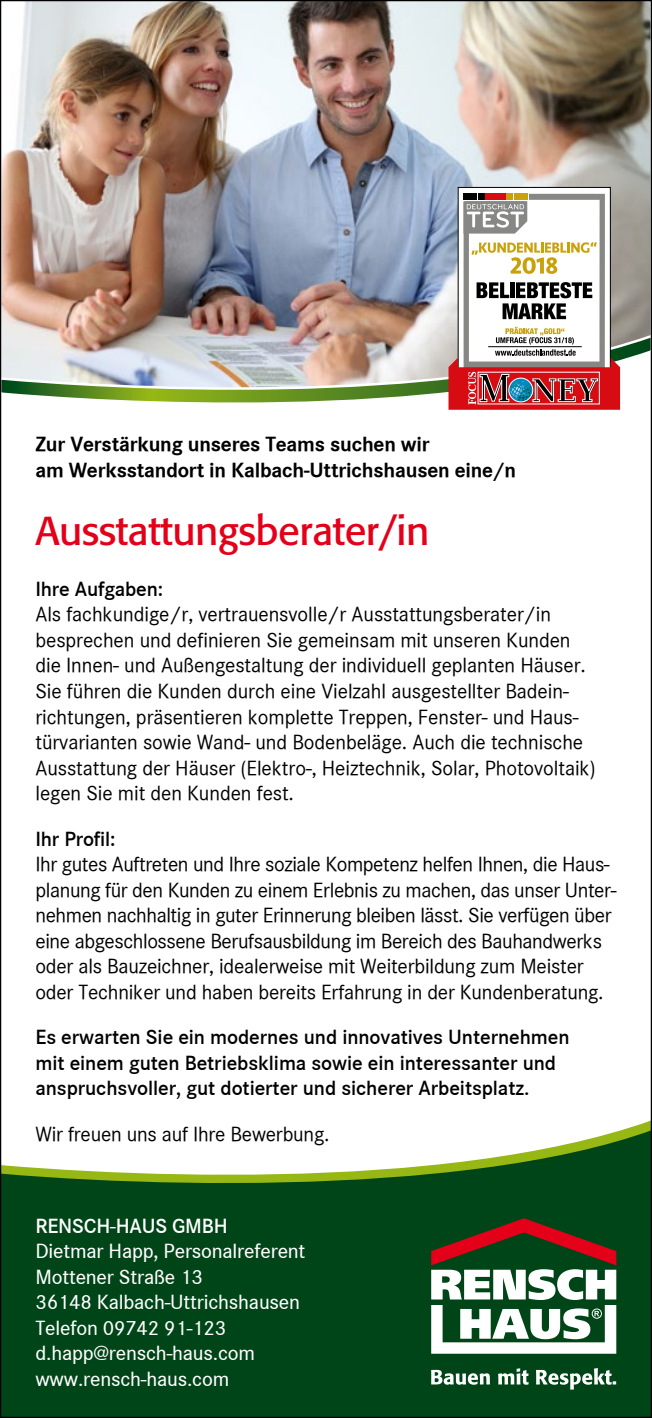
<style>
.page{position:relative;width:652px;height:1418px;background:#fff}
.page>*{position:absolute;margin:0;border:0;box-sizing:border-box;transform-origin:0 0}
.t1{font:40px "Formata";letter-spacing:-.01em;color:#e30018}
.t2{font:21.25px/25.5px "Corporate S Regular";letter-spacing:-.005em;color:#000}
.t3{font:21.25px/25.5px "Corporate S Demi";letter-spacing:-.005em;color:#000}
.t4{font:21.25px/25.5px "Corporate S Medium";letter-spacing:-.01em;color:#fff}
.t5{font:21.25px/25.5px "Corporate S Bold";letter-spacing:-.01em;color:#000}
.t6{font:21.25px "Corporate S Demi";letter-spacing:-.01em;color:#fff}
</style>
<div class="page">
<svg style="left:2px;top:1121px;width:648px;height:294px;fill:#004518"></svg>
<svg style="left:431px;top:1218px;width:185px;height:135px"></svg>
<svg style="left:431px;top:1369px;width:59px;height:15px"></svg>
<svg style="left:498px;top:1368px;width:31px;height:16px"></svg>
<svg style="left:536px;top:1367px;width:80px;height:22px"></svg>
<img style="left:2px;top:2px;width:648px;height:330px">
<img style="left:2px;top:332px;width:648px;height:78px">
<svg style="left:448px;top:187px;width:172px;height:223px"></svg>
<p class="t5" style="left:35px;top:432px;width:482px">Zur Verstärkung unseres Teams suchen wir<br>am Werksstandort in Kalbach-Uttrichshausen eine/n</p>
<h1 class="t1" style="left:35px;top:506px;width:396px">Ausstattungsberater/in</h1>
<p class="t3" style="left:35px;top:576px;width:129px">Ihre Aufgaben:</p>
<p class="t2" style="left:35px;top:602px;width:562px">Als fachkundige/r, vertrauensvolle/r Ausstattungsberater/in besprechen und definieren Sie gemeinsam mit unseren Kunden die Innen- und Außengestaltung der individuell geplanten Häuser.<br>Sie führen die Kunden durch eine Vielzahl ausgestellter Badein&shy;richtungen, präsentieren komplette Treppen, Fenster- und Haus&shy;türvarianten sowie Wand- und Bodenbeläge. Auch die technische Ausstattung der Häuser (Elektro-, Heiztechnik, Solar, Photovoltaik) legen Sie mit den Kunden fest.</p>
<p class="t3" style="left:35px;top:826px;width:82px">Ihr Profil:</p>
<p class="t2" style="left:35px;top:851px;width:583px">Ihr gutes Auftreten und Ihre soziale Kompetenz helfen Ihnen, die Haus&shy;planung für den Kunden zu einem Erlebnis zu machen, das unser Unter&shy;nehmen nachhaltig in guter Erinnerung bleiben lässt. Sie verfügen über eine abgeschlossene Berufsausbildung im Bereich des Bauhandwerks oder als Bauzeichner, idealerweise mit Weiterbildung zum Meister oder Techniker und haben bereits Erfahrung in der Kundenberatung.</p>
<p class="t3" style="left:35px;top:1024px;width:536px">Es erwarten Sie ein modernes und innovatives Unternehmen mit einem guten Betriebsklima sowie ein interessanter und anspruchsvoller, gut dotierter und sicherer Arbeitsplatz.</p>
<p class="t2" style="left:35px;top:1120px;width:296px">Wir freuen uns auf Ihre Bewerbung.</p>
<p class="t6" style="left:35px;top:1213px;width:194px">RENSCH-HAUS GMBH</p>
<p class="t4" style="left:35px;top:1238px;width:272px">Dietmar Happ, Personalreferent<br>Mottener Straße 13<br>36148 Kalbach-Uttrichshausen<br>Telefon 09742 91-123 d.happ@rensch-haus.com www.rensch-haus.com</p>
</div>
